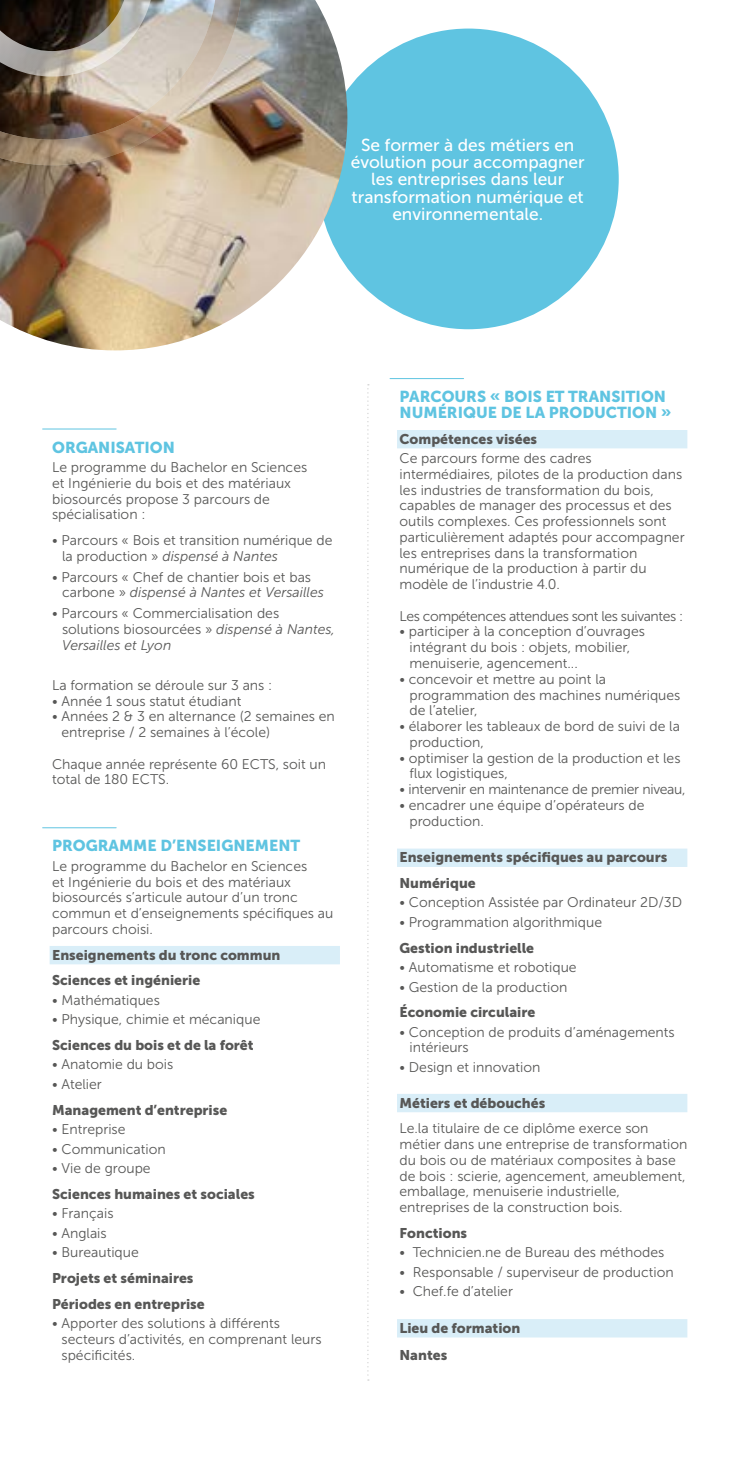
<style>
.page{position:relative;width:737px;height:1474px;background:#fff}
.page>*{position:absolute;margin:0;border:0;box-sizing:border-box;transform-origin:0 0}
.t1{font:17.32px/17.2px "Museo Sans 500";color:#fff;text-align:center}
.t2{font:15.75px/15.8px "Museo Sans 900";color:#5fc4e1}
.t3{font:14px/15.8px "Museo Sans 300";color:#575756}
.t4{font:14px/25.7px "Museo Sans 900";color:#575756}
.t5{font:14px "Museo Sans 300";letter-spacing:-.03em;color:#575756}
.t6{font:14px "Museo Sans 300";letter-spacing:-.02em;color:#575756}
.s1{font-style:italic}
</style>
<div class="page">
<svg style="left:367px;top:384px;width:2px;height:996px"></svg>
<div style="left:318px;top:29px;width:300px;height:300px;background:#5fc4e1;border-radius:50%"></div>
<img style="left:0;top:0;width:347px;height:350px">
<img style="left:0;top:0;width:241px;height:165px">
<hr style="left:43px;top:428px;width:73px;height:1px;background:#5fc4e1">
<div style="left:50px;top:946px;width:290px;height:18px;background:#d9eef8"></div>
<hr style="left:43px;top:827px;width:73px;height:1px;background:#5fc4e1">
<div style="left:397px;top:430px;width:290px;height:18px;background:#d9eef8"></div>
<div style="left:397px;top:848px;width:290px;height:19px;background:#d9eef8"></div>
<div style="left:397px;top:1093px;width:290px;height:19px;background:#d9eef8"></div>
<div style="left:397px;top:1319px;width:290px;height:18px;background:#d9eef8"></div>
<hr style="left:390px;top:378px;width:73px;height:1px;background:#5fc4e1">
<p class="t1" style="left:351px;top:137px;width:235px">Se former à des métiers en évolution pour accompagner les entreprises dans leur transformation numérique et environnementale.</p>
<p class="t2" style="left:52px;top:439px;width:124px">ORGANISATION</p>
<p class="t3" style="left:52px;top:459px;width:257px">Le programme du Bachelor en Sciences et Ingénierie du bois et des matériaux biosourcés propose 3 parcours de spécialisation :</p>
<p class="t3" style="left:62px;top:532px;width:272px;text-indent:-10px">• Parcours « Bois et transition numérique de la production » <span class="s1">dispensé à Nantes</span></p>
<p class="t3" style="left:62px;top:569px;width:263px;text-indent:-10px">• Parcours « Chef de chantier bois et bas carbone » <span class="s1">dispensé à Nantes et Versailles</span></p>
<p class="t3" style="left:62px;top:605px;width:274px;text-indent:-10px">• Parcours « Commercialisation des solutions biosourcées » <span class="s1">dispensé à Nantes,<br>Versailles et Lyon</span></p>
<p class="t3" style="left:52px;top:677px;width:222px">La formation se déroule sur 3 ans :</p>
<p class="t3" style="left:52px;top:693px;width:191px">• Année 1 sous statut étudiant</p>
<p class="t3" style="left:61px;top:708px;width:275px;text-indent:-9px">• Années 2 &amp; 3 en alternance (2 semaines en entreprise / 2 semaines à l’école)</p>
<p class="t3" style="left:52px;top:756px;width:275px">Chaque année représente 60 ECTS, soit un total de 180 ECTS.</p>
<p class="t2" style="left:52px;top:838px;width:250px">PROGRAMME D’ENSEIGNEMENT</p>
<p class="t3" style="left:52px;top:858px;width:283px">Le programme du Bachelor en Sciences<br>et Ingénierie du bois et des matériaux biosourcés s’articule autour d’un tronc commun et d’enseignements spécifiques au parcours choisi.</p>
<p class="t4" style="left:52px;top:941px;width:230px">Enseignements du tronc commun<br>Sciences et ingénierie</p>
<p class="t3" style="left:52px;top:992px;width:109px">• Mathématiques</p>
<p class="t3" style="left:52px;top:1011px;width:210px">• Physique, chimie et mécanique</p>
<p class="t4" style="left:52px;top:1032px;width:203px">Sciences du bois et de la forêt</p>
<p class="t3" style="left:52px;top:1056px;width:123px">• Anatomie du bois</p>
<p class="t3" style="left:52px;top:1076px;width:51px">• Atelier</p>
<p class="t4" style="left:52px;top:1096px;width:177px">Management d’entreprise</p>
<p class="t3" style="left:52px;top:1121px;width:75px">• Entreprise</p>
<p class="t3" style="left:52px;top:1140px;width:115px">• Communication</p>
<p class="t3" style="left:52px;top:1160px;width:100px">• Vie de groupe</p>
<p class="t4" style="left:52px;top:1180px;width:204px">Sciences humaines et sociales</p>
<p class="t3" style="left:52px;top:1205px;width:63px">• Français</p>
<p class="t3" style="left:52px;top:1225px;width:56px">• Anglais</p>
<p class="t3" style="left:52px;top:1244px;width:88px">• Bureautique</p>
<p class="t4" style="left:52px;top:1264px;width:154px">Projets et séminaires<br>Périodes en entreprise</p>
<p class="t3" style="left:61px;top:1315px;width:262px;text-indent:-9px">• Apporter des solutions à différents secteurs d’activités, en comprenant leurs spécificités.</p>
<p class="t2" style="left:399px;top:389px;width:274px">PARCOURS « BOIS ET TRANSITION<br>NUMÉRIQUE DE LA PRODUCTION »</p>
<p class="t4" style="left:399px;top:426px;width:139px">Compétences visées</p>
<p class="t3" style="left:399px;top:450px;width:287px">Ce parcours forme des cadres intermédiaires, pilotes de la production dans les industries de transformation du bois, capables de manager des processus et des outils complexes. Ces professionnels sont particulièrement adaptés pour accompagner les entreprises dans la transformation numérique de la production à partir du modèle de l’industrie 4.0.</p>
<p class="t5" style="left:399px;top:608px;width:285px">Les compétences attendues sont les suivantes :</p>
<p class="t3" style="left:409px;top:624px;width:237px;text-indent:-10px">• participer à la conception d’ouvrages intégrant du bois : objets, mobilier, menuiserie, agencement...</p>
<p class="t3" style="left:409px;top:671px;width:272px;text-indent:-10px">• concevoir et mettre au point la programmation des machines numériques de l’atelier,</p>
<p class="t3" style="left:409px;top:718px;width:272px;text-indent:-10px">• élaborer les tableaux de bord de suivi de la production,</p>
<p class="t3" style="left:409px;top:750px;width:273px;text-indent:-10px">• optimiser la gestion de la production et les flux logistiques,</p>
<p class="t6" style="left:399px;top:781px;width:288px">• intervenir en maintenance de premier niveau,</p>
<p class="t3" style="left:409px;top:797px;width:237px;text-indent:-10px">• encadrer une équipe d’opérateurs de production.</p>
<p class="t4" style="left:399px;top:844px;width:269px">Enseignements spécifiques au parcours<br>Numérique</p>
<p class="t3" style="left:399px;top:894px;width:284px">• Conception Assistée par Ordinateur 2D/3D</p>
<p class="t3" style="left:399px;top:914px;width:204px">• Programmation algorithmique</p>
<p class="t4" style="left:399px;top:934px;width:136px">Gestion industrielle</p>
<p class="t3" style="left:399px;top:959px;width:179px">• Automatisme et robotique</p>
<p class="t3" style="left:399px;top:978px;width:169px">• Gestion de la production</p>
<p class="t4" style="left:399px;top:999px;width:137px">Économie circulaire</p>
<p class="t3" style="left:409px;top:1024px;width:267px;text-indent:-10px">• Conception de produits d’aménagements intérieurs</p>
<p class="t3" style="left:399px;top:1059px;width:142px">• Design et innovation</p>
<p class="t4" style="left:399px;top:1089px;width:147px">Métiers et débouchés</p>
<p class="t3" style="left:399px;top:1120px;width:289px">Le.la titulaire de ce diplôme exerce son métier dans une entreprise de transformation du bois ou de matériaux composites à base de bois : scierie, agencement, ameublement, emballage, menuiserie industrielle, entreprises de la construction bois.</p>
<p class="t4" style="left:399px;top:1219px;width:69px">Fonctions</p>
<p class="t3" style="left:399px;top:1244px;width:266px">• Technicien.ne de Bureau des méthodes</p>
<p class="t3" style="left:399px;top:1263px;width:276px">• Responsable / superviseur de production</p>
<p class="t3" style="left:399px;top:1283px;width:115px">• Chef.fe d’atelier</p>
<p class="t4" style="left:399px;top:1314px;width:122px;line-height:26.8px">Lieu de formation<br>Nantes</p>
</div>
